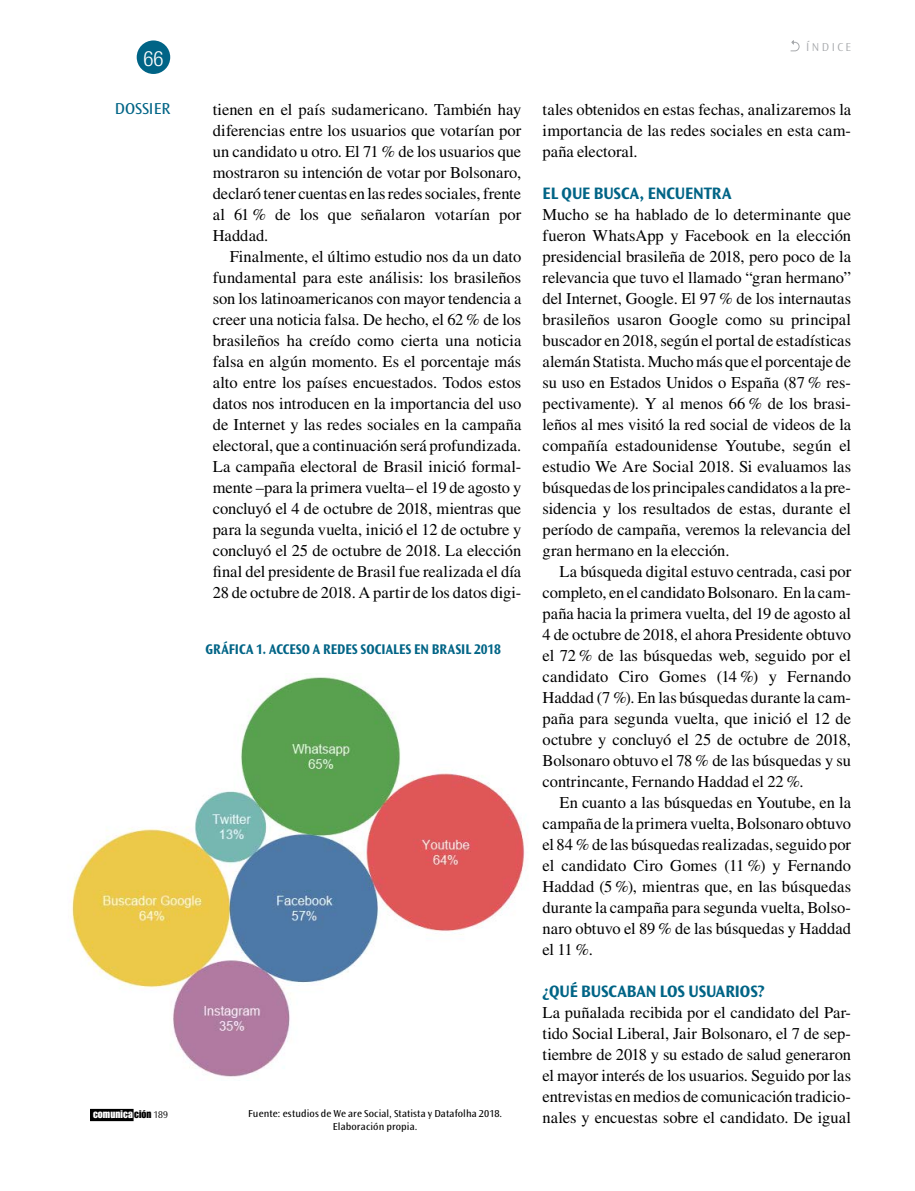
<style>
.page{position:relative;width:915px;height:1191px;background:#fff}
.page>*{position:absolute;margin:0;border:0;box-sizing:border-box;transform-origin:0 0}
.t1{font:300 condensed 21px "Helvetica Neue LT Std";color:#fff}
.t2{font:700 semi-expanded 17.25px "Ocean Sans Std";letter-spacing:-.005em;color:#006486;scale:.9 1}
.t3{font:16.5px/21px "Times LT Std";letter-spacing:-.005em;color:#000;text-align:justify}
.t4{font:16.5px "Ocean Sans Std";color:#006486}
.t5{font:700 14.7px "Ocean Sans Std";color:#006486;scale:.9 1}
.t6{font:300 12px "Ocean Sans Std";letter-spacing:.2em;color:#a7a9ac}
.t7{font:10.8px "Impact LT Std";letter-spacing:.01em;color:#fff}
.t8{font:10.5px/13.5px "Ocean Sans Std";letter-spacing:.01em;color:#000;text-align:center}
.s1{color:#000}
.s2{font-family:"Ocean Sans Std";font-weight:300;font-size:10.2px;color:#000}
</style>
<div class="page">
<div style="left:91px;top:1109px;width:42px;height:11px;background:#000"></div>
<div style="left:137px;top:40px;width:33px;height:34px;background:#006486;border-radius:50%"></div>
<svg style="left:790px;top:40px;width:9px;height:11px"></svg>
<img style="left:72px;top:677px;width:453px;height:400px">
<p class="t1" style="left:143px;top:46px;width:22px">66</p>
<p class="t4" style="left:115px;top:99px;width:57px">DOSSIER</p>
<p class="t7" style="left:93px;top:1108px;width:76px">comunica <span class="s1">ción</span> <span class="s2">189</span></p>
<p class="t3" style="left:213px;top:98px;width:310px">tienen en el país sudamericano. También hay diferencias entre los usuarios que votarían por un candidato u otro. El 71 % de los usuarios que mostraron su intención de votar por Bolsonaro, declaró tener cuentas en las redes sociales, frente al 61 % de los que señalaron votarían por Haddad.</p>
<p class="t3" style="left:213px;top:245px;width:310px;text-indent:17px">Finalmente, el último estudio nos da un dato fundamental para este análisis: los brasileños son los latinoamericanos con mayor tendencia a creer una noticia falsa. De hecho, el 62 % de los brasileños ha creído como cierta una noticia falsa en algún momento. Es el porcentaje más alto entre los países encuestados. Todos estos datos nos introducen en la importancia del uso de Internet y las redes sociales en la campaña electoral, que a continuación será profundizada.<br>La campaña electoral de Brasil inició formal&shy;mente –para la primera vuelta– el 19 de agosto y concluyó el 4 de octubre de 2018, mientras que para la segunda vuelta, inició el 12 de octubre y concluyó el 25 de octubre de 2018. La elección final del presidente de Brasil fue realizada el día 28 de octubre de 2018. A partir de los datos digi-</p>
<p class="t5" style="left:205px;top:641px;width:329px">GRÁFICA 1. ACCESO A REDES SOCIALES EN BRASIL 2018</p>
<p class="t8" style="left:248px;top:1106px;width:255px">Fuente: estudios de We are Social, Statista y Datafolha 2018.<br>Elaboración propia.</p>
<p class="t6" style="left:806px;top:40px;width:46px">ÍNDICE</p>
<p class="t3" style="left:542px;top:99px;width:310px">tales obtenidos en estas fechas, analizaremos la importancia de las redes sociales en esta cam&shy;paña electoral.</p>
<p class="t2" style="left:542px;top:183px;width:211px">EL QUE BUSCA, ENCUENTRA</p>
<p class="t3" style="left:542px;top:203px;width:310px">Mucho se ha hablado de lo determinante que fueron WhatsApp y Facebook en la elección presidencial brasileña de 2018, pero poco de la relevancia que tuvo el llamado “gran hermano” del Internet, Google. El 97 % de los internautas brasileños usaron Google como su principal buscador en 2018, según el portal de estadísticas alemán Statista. Mucho más que el porcentaje de su uso en Estados Unidos o España (87 % res&shy;pectivamente). Y al menos 66 % de los brasi&shy;leños al mes visitó la red social de videos de la compañía estadounidense Youtube, según el estudio We Are Social 2018. Si evaluamos las búsquedas de los principales candidatos a la pre&shy;sidencia y los resultados de estas, durante el período de campaña, veremos la relevancia del gran hermano en la elección.</p>
<p class="t3" style="left:542px;top:561px;width:310px;text-indent:17px">La búsqueda digital estuvo centrada, casi por completo, en el candidato Bolsonaro. En la cam&shy;paña hacia la primera vuelta, del 19 de agosto al 4 de octubre de 2018, el ahora Presidente obtuvo el 72 % de las búsquedas web, seguido por el candidato Ciro Gomes (14 %) y Fernando Haddad (7 %). En las búsquedas durante la cam&shy;paña para segunda vuelta, que inició el 12 de octubre y concluyó el 25 de octubre de 2018, Bolsonaro obtuvo el 78 % de las búsquedas y su contrincante, Fernando Haddad el 22 %.</p>
<p class="t3" style="left:542px;top:792px;width:310px;text-indent:17px">En cuanto a las búsquedas en Youtube, en la campaña de la primera vuelta, Bolsonaro obtuvo el 84 % de las búsquedas realizadas, seguido por el candidato Ciro Gomes (11 %) y Fernando Haddad (5 %), mientras que, en las búsquedas durante la campaña para segunda vuelta, Bolso&shy;naro obtuvo el 89 % de las búsquedas y Haddad el 11 %.</p>
<p class="t2" style="left:542px;top:981px;width:248px">¿QUÉ BUSCABAN LOS USUARIOS?</p>
<p class="t3" style="left:542px;top:1001px;width:310px">La puñalada recibida por el candidato del Par&shy;tido Social Liberal, Jair Bolsonaro, el 7 de sep&shy;tiembre de 2018 y su estado de salud generaron el mayor interés de los usuarios. Seguido por las entrevistas en medios de comunicación tradicio&shy;nales y encuestas sobre el candidato. De igual</p>
</div>
